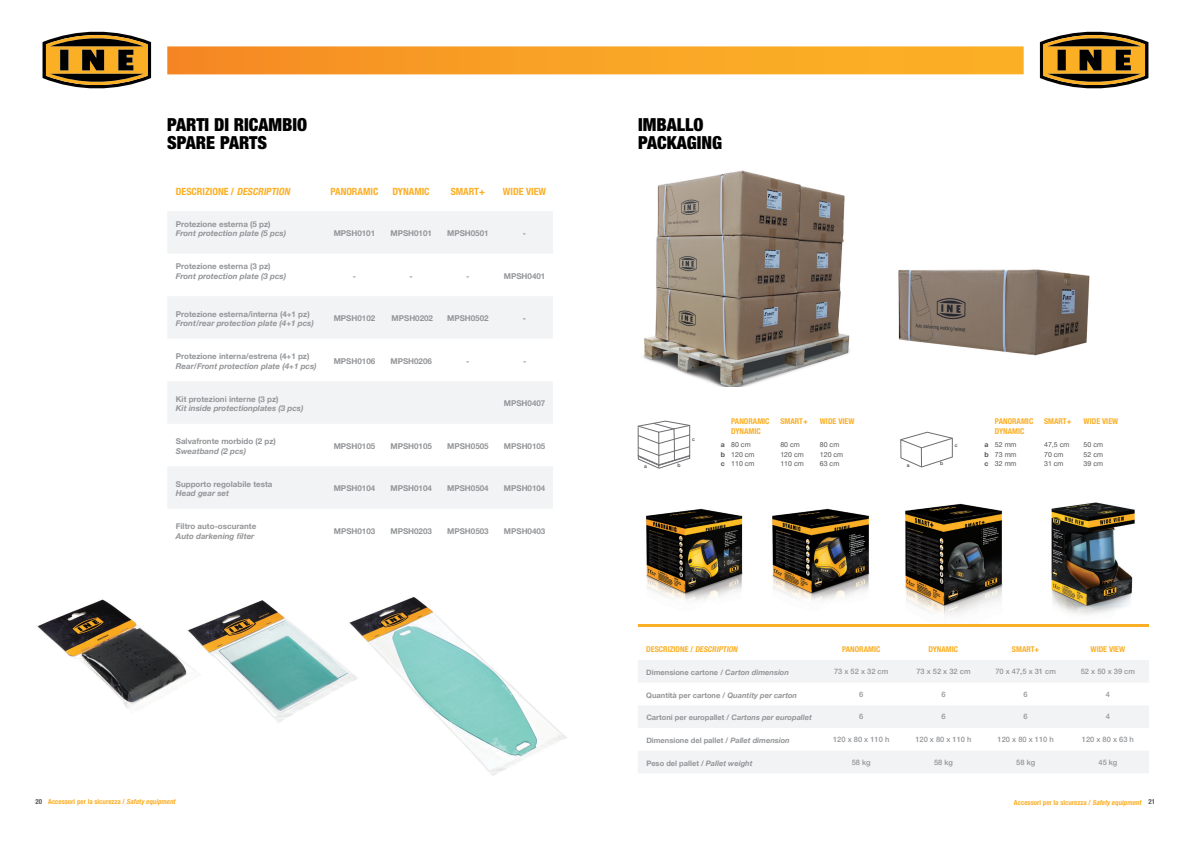
<style>
.page{position:relative;width:1191px;height:842px;background:#fff}
.page>*{position:absolute;margin:0;border:0;box-sizing:border-box;transform-origin:0 0}
.t1{font:900 condensed 18px/18px "Helvetica Neue";color:#000001}
.t2{font:700 condensed 10px "Helvetica Neue LT Std";color:#fbaf25}
.t3{font:700 8px "Helvetica Neue";color:#939598}
.t4{font:italic 700 8px "Helvetica Neue";color:#939598}
.t5{font:700 condensed 8px/9.6px "Helvetica Neue LT Std";color:#fbaf25}
.t6{font:700 7.5px "Helvetica Neue";color:#939598}
.t7{font:500 7.5px "Helvetica Neue LT Std";color:#939598}
.t8{font:7px "Helvetica Neue";color:#57585a}
.t9{font:700 condensed 7px "Helvetica Neue LT Std";color:#fbaf25}
.t10{font:500 5px "Helvetica Neue LT Std";color:#3e3e3f}
.s1{font-style:italic}
.s2{font-weight:700}
.s3{color:#57585a}
</style>
<div class="page">
<img style="left:37px;top:599px;width:129px;height:110px">
<img style="left:166px;top:600px;width:151px;height:123px">
<img style="left:317px;top:597px;width:250px;height:179px">
<div style="left:167px;top:46px;width:856px;height:28px;background:linear-gradient(to right,#f68b24,#fcb626)"></div>
<svg style="left:43px;top:31px;width:108px;height:58px;background:#91723a"></svg>
<div style="left:60px;top:50px;width:8px;height:20px;background:#000001"></div>
<img style="left:898px;top:269px;width:192px;height:87px">
<img style="left:646px;top:508px;width:97px;height:92px">
<img style="left:905px;top:503px;width:98px;height:112px">
<img style="left:772px;top:508px;width:98px;height:93px">
<img style="left:1051px;top:502px;width:84px;height:113px">
<img style="left:643px;top:170px;width:207px;height:216px">
<svg style="left:1040px;top:31px;width:108px;height:58px;background:#91723a"></svg>
<div style="left:1057px;top:50px;width:8px;height:20px;background:#000001"></div>
<div style="left:168px;top:211px;width:385px;height:42px;background:#f2f3f4"></div>
<svg style="left:168px;top:296px;width:385px;height:213px;fill:#f2f3f4"></svg>
<hr style="left:638px;top:624px;width:510px;height:3px;background:#fbaf25">
<div style="left:638px;top:660px;width:511px;height:22px;background:#f2f3f4"></div>
<svg style="left:638px;top:706px;width:511px;height:67px"></svg>
<svg style="left:638px;top:421px;width:52px;height:47px"></svg>
<svg style="left:900px;top:432px;width:52px;height:35px"></svg>
<h1 class="t1" style="left:167px;top:115px;width:141px">PARTI DI RICAMBIO<br>SPARE PARTS</h1>
<h1 class="t1" style="left:638px;top:115px;width:86px">IMBALLO<br>PACKAGING</h1>
<p class="t2" style="left:176px;top:185px;width:118px">DESCRIZIONE / <span class="s1">DESCRIPTION</span></p>
<p class="t2" style="left:330px;top:185px;width:49px">PANORAMIC</p>
<p class="t2" style="left:393px;top:185px;width:39px">DYNAMIC</p>
<p class="t2" style="left:451px;top:185px;width:36px">SMART+</p>
<p class="t2" style="left:503px;top:185px;width:45px">WIDE VIEW</p>
<p class="t3" style="left:176px;top:219px;width:96px">Protezione esterna (5 pz)</p>
<p class="t4" style="left:176px;top:228px;width:112px">Front protection plate (5 pcs)</p>
<p class="t3" style="left:334px;top:228px;width:43px">MPSH0101</p>
<p class="t3" style="left:390px;top:228px;width:43px">MPSH0101</p>
<p class="t3" style="left:447px;top:228px;width:43px">MPSH0501</p>
<p class="t3" style="left:523px;top:228px;width:5px">-</p>
<p class="t3" style="left:176px;top:261px;width:96px">Protezione esterna (3 pz)</p>
<p class="t4" style="left:176px;top:271px;width:112px">Front protection plate (3 pcs)</p>
<p class="t3" style="left:353px;top:271px;width:5px">-</p>
<p class="t3" style="left:409px;top:271px;width:5px">-</p>
<p class="t3" style="left:466px;top:271px;width:5px">-</p>
<p class="t3" style="left:504px;top:271px;width:43px">MPSH0401</p>
<p class="t3" style="left:176px;top:309px;width:135px">Protezione esterna/interna (4+1 pz)</p>
<p class="t4" style="left:176px;top:318px;width:139px">Front/rear protection plate (4+1 pcs)</p>
<p class="t3" style="left:334px;top:314px;width:43px">MPSH0102</p>
<p class="t3" style="left:391px;top:314px;width:43px">MPSH0202</p>
<p class="t3" style="left:447px;top:314px;width:43px">MPSH0502</p>
<p class="t3" style="left:523px;top:314px;width:5px">-</p>
<p class="t3" style="left:176px;top:351px;width:135px">Protezione interna/estrena (4+1 pz)</p>
<p class="t4" style="left:176px;top:361px;width:142px">Rear/Front protection plate (4+1 pcs)</p>
<p class="t3" style="left:334px;top:356px;width:43px">MPSH0106</p>
<p class="t3" style="left:390px;top:356px;width:43px">MPSH0206</p>
<p class="t3" style="left:466px;top:356px;width:5px">-</p>
<p class="t3" style="left:523px;top:356px;width:5px">-</p>
<p class="t3" style="left:176px;top:394px;width:104px">Kit protezioni interne (3 pz)</p>
<p class="t4" style="left:176px;top:403px;width:129px">Kit inside protectionplates (3 pcs)</p>
<p class="t3" style="left:504px;top:399px;width:43px">MPSH0407</p>
<p class="t3" style="left:176px;top:436px;width:102px">Salvafronte morbido (2 pz)</p>
<p class="t4" style="left:176px;top:446px;width:72px">Sweatband (2 pcs)</p>
<p class="t3" style="left:334px;top:441px;width:43px">MPSH0105</p>
<p class="t3" style="left:390px;top:441px;width:43px">MPSH0105</p>
<p class="t3" style="left:447px;top:441px;width:43px">MPSH0505</p>
<p class="t3" style="left:504px;top:441px;width:43px">MPSH0105</p>
<p class="t5" style="left:731px;top:416px;width:40px">PANORAMIC<br>DYNAMIC</p>
<p class="t5" style="left:780px;top:416px;width:29px">SMART+</p>
<p class="t5" style="left:820px;top:416px;width:36px">WIDE VIEW</p>
<p class="t8" style="left:720px;top:440px;width:31px"><span class="s2">a</span> 80 cm</p>
<p class="t8" style="left:780px;top:440px;width:21px">80 cm</p>
<p class="t8" style="left:820px;top:440px;width:21px">80 cm</p>
<p class="t8" style="left:720px;top:450px;width:35px"><span class="s2">b</span> 120 cm</p>
<p class="t8" style="left:780px;top:450px;width:25px">120 cm</p>
<p class="t8" style="left:820px;top:450px;width:25px">120 cm</p>
<p class="t8" style="left:720px;top:459px;width:35px"><span class="s2">c</span> 110 cm</p>
<p class="t8" style="left:780px;top:459px;width:25px">110 cm</p>
<p class="t8" style="left:820px;top:459px;width:21px">63 cm</p>
<p class="t5" style="left:995px;top:416px;width:40px">PANORAMIC<br>DYNAMIC</p>
<p class="t5" style="left:1044px;top:416px;width:29px">SMART+</p>
<p class="t5" style="left:1083px;top:416px;width:36px">WIDE VIEW</p>
<p class="t8" style="left:984px;top:440px;width:34px"><span class="s2">a</span> 52 mm</p>
<p class="t8" style="left:1044px;top:440px;width:27px">47,5 cm</p>
<p class="t8" style="left:1083px;top:440px;width:21px">50 cm</p>
<p class="t8" style="left:984px;top:450px;width:34px"><span class="s2">b</span> 73 mm</p>
<p class="t8" style="left:1044px;top:450px;width:21px">70 cm</p>
<p class="t8" style="left:1083px;top:450px;width:21px">52 cm</p>
<p class="t10" style="left:692px;top:436px;width:4px">c</p>
<p class="t10" style="left:955px;top:442px;width:4px">c</p>
<p class="t10" style="left:644px;top:463px;width:4px">a</p>
<p class="t10" style="left:677px;top:462px;width:5px">b</p>
<p class="t8" style="left:984px;top:459px;width:34px"><span class="s2">c</span> 32 mm</p>
<p class="t8" style="left:1044px;top:459px;width:21px">31 cm</p>
<p class="t8" style="left:1083px;top:459px;width:21px">39 cm</p>
<p class="t10" style="left:907px;top:462px;width:4px">a</p>
<p class="t10" style="left:940px;top:461px;width:5px">b</p>
<p class="t3" style="left:176px;top:479px;width:98px">Supporto regolabile testa</p>
<p class="t4" style="left:176px;top:488px;width:55px">Head gear set</p>
<p class="t3" style="left:334px;top:484px;width:43px">MPSH0104</p>
<p class="t3" style="left:390px;top:484px;width:43px">MPSH0104</p>
<p class="t3" style="left:447px;top:484px;width:43px">MPSH0504</p>
<p class="t3" style="left:504px;top:484px;width:43px">MPSH0104</p>
<p class="t3" style="left:176px;top:521px;width:82px">Filtro auto-oscurante</p>
<p class="t4" style="left:176px;top:531px;width:80px">Auto darkening filter</p>
<p class="t3" style="left:334px;top:526px;width:43px">MPSH0103</p>
<p class="t3" style="left:390px;top:526px;width:43px">MPSH0203</p>
<p class="t3" style="left:447px;top:526px;width:43px">MPSH0503</p>
<p class="t3" style="left:504px;top:526px;width:43px">MPSH0403</p>
<p class="t5" style="left:646px;top:644px;width:94px">DESCRIZIONE / <span class="s1">DESCRIPTION</span></p>
<p class="t5" style="left:842px;top:644px;width:40px">PANORAMIC</p>
<p class="t5" style="left:928px;top:644px;width:31px">DYNAMIC</p>
<p class="t5" style="left:1012px;top:644px;width:29px">SMART+</p>
<p class="t5" style="left:1090px;top:644px;width:36px">WIDE VIEW</p>
<p class="t6" style="left:646px;top:668px;width:144px">Dimensione cartone / <span class="s1">Carton dimension</span></p>
<p class="t7" style="left:834px;top:667px;width:56px">73 x 52 x 32 cm</p>
<p class="t7" style="left:916px;top:667px;width:56px">73 x 52 x 32 cm</p>
<p class="t7" style="left:995px;top:667px;width:62px">70 x 47,5 x 31 cm</p>
<p class="t7" style="left:1080px;top:667px;width:56px">52 x 50 x 39 cm</p>
<p class="t6" style="left:646px;top:690px;width:152px">Quantità per cartone / <span class="s1">Quantity per carton</span></p>
<p class="t7" style="left:859px;top:689px;width:6px">6</p>
<p class="t7" style="left:941px;top:689px;width:6px">6</p>
<p class="t7" style="left:1023px;top:689px;width:6px">6</p>
<p class="t7" style="left:1105px;top:689px;width:6px">4</p>
<p class="t6" style="left:646px;top:713px;width:167px">Cartoni per europallet / <span class="s1">Cartons per europallet</span></p>
<p class="t7" style="left:859px;top:712px;width:6px">6</p>
<p class="t7" style="left:941px;top:712px;width:6px">6</p>
<p class="t7" style="left:1023px;top:712px;width:6px">6</p>
<p class="t7" style="left:1105px;top:712px;width:6px">4</p>
<p class="t6" style="left:646px;top:736px;width:145px">Dimensione del pallet / <span class="s1">Pallet dimension</span></p>
<p class="t7" style="left:833px;top:735px;width:58px">120 x 80 x 110 h</p>
<p class="t7" style="left:915px;top:735px;width:58px">120 x 80 x 110 h</p>
<p class="t7" style="left:997px;top:735px;width:58px">120 x 80 x 110 h</p>
<p class="t7" style="left:1082px;top:735px;width:53px">120 x 80 x 63 h</p>
<p class="t6" style="left:646px;top:758px;width:108px">Peso del pallet / <span class="s1">Pallet weight</span></p>
<p class="t7" style="left:851px;top:757px;width:20px">58 kg</p>
<p class="t7" style="left:934px;top:757px;width:20px">58 kg</p>
<p class="t7" style="left:1016px;top:757px;width:20px">58 kg</p>
<p class="t7" style="left:1098px;top:757px;width:20px">45 kg</p>
<p class="t9" style="left:35px;top:798px;width:143px"><span class="s3">20</span> Accessori per la sicurezza / <span class="s1">Safety equipment</span></p>
<p class="t9" style="left:1014px;top:798px;width:143px">Accessori per la sicurezza / <span class="s1">Safety equipment</span> <span class="s3">21</span></p>
</div>
